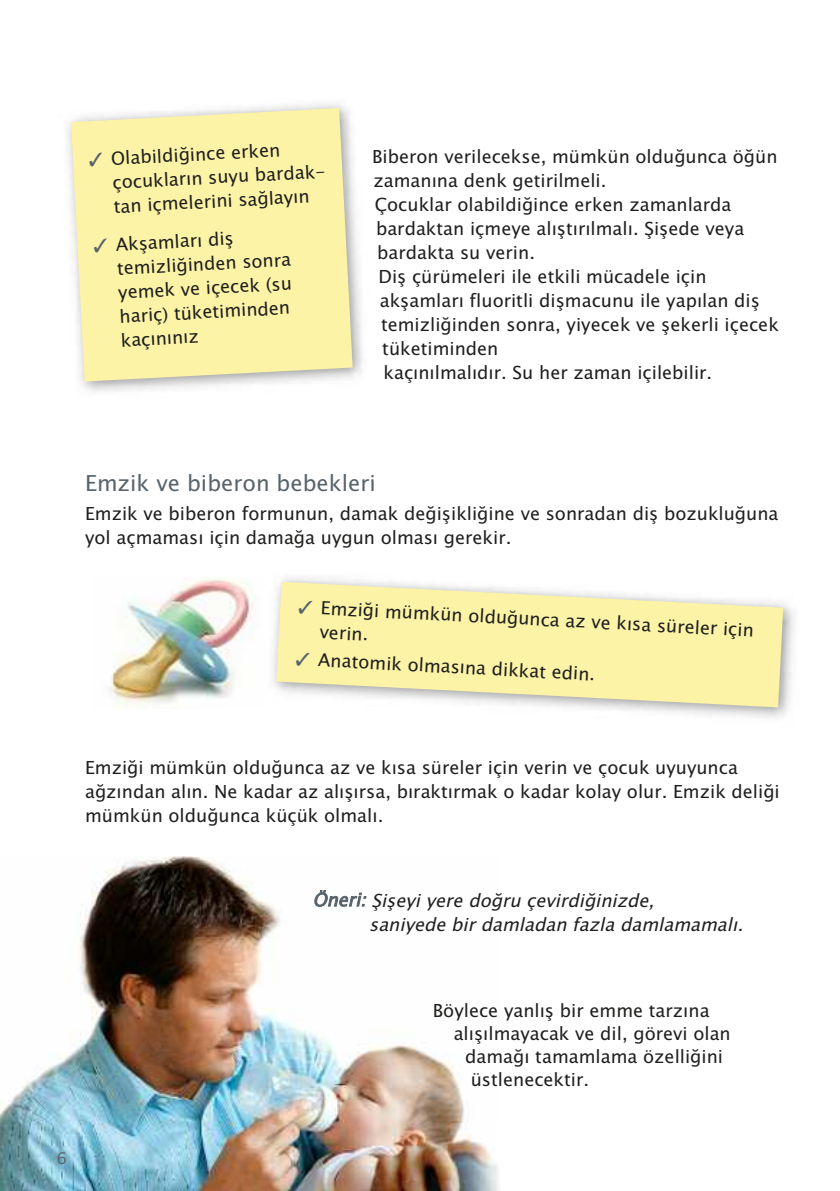
<style>
.page{position:relative;width:840px;height:1191px;background:#fff}
.page>*{position:absolute;margin:0;border:0;box-sizing:border-box;transform-origin:0 0}
.t1{font:22px "Lucida Sans Unicode";color:#57636b}
.t2{font:18px/24px "Lucida Sans Unicode";color:#1f1f1e}
.t3{font:italic 18px/24px "Lucida Sans Unicode";color:#1f1f1e}
.t4{font:16px "Lucida Sans Unicode";color:#57636b}
.s1{color:#57636b}
</style>
<div class="page">
<img style="left:0;top:856px;width:464px;height:335px">
<img style="left:67px;top:103px;width:296px;height:289px">
<svg style="left:71px;top:108px;width:281px;height:273px;background:#f9f1ab"></svg>
<img style="left:273px;top:577px;width:521px;height:141px">
<svg style="left:276px;top:582px;width:506px;height:125px;background:#f8f1b4"></svg>
<img style="left:110px;top:578px;width:143px;height:130px">
<img style="left:448px;top:1123px;width:51px;height:68px">
<svg style="left:298px;top:600px;width:14px;height:14px"></svg>
<p class="t2" style="left:111px;top:147px;width:213px;text-indent:-23px;rotate:-3deg"><span class="s1">✓</span> Olabildiğince erken çocukların suyu bardak&shy;tan içmelerini sağlayın</p>
<p class="t2" style="left:115px;top:233px;width:176px;text-indent:-23px;rotate:-3deg"><span class="s1">✓</span> Akşamları diş temizliğinden sonra yemek ve içecek (su hariç) tüketiminden kaçınınız</p>
<p class="t2" style="left:372px;top:145px;width:406px">Biberon verilecekse, mümkün olduğunca öğün</p>
<p class="t2" style="left:373px;top:169px;width:234px">zamanına denk getirilmeli.</p>
<p class="t2" style="left:374px;top:193px;width:358px">Çocuklar olabildiğince erken zamanlarda</p>
<p class="t2" style="left:376px;top:217px;width:369px">bardaktan içmeye alıştırılmalı. Şişede veya</p>
<p class="t2" style="left:377px;top:241px;width:159px">bardakta su verin.</p>
<p class="t2" style="left:378px;top:265px;width:329px">Diş çürümeleri ile etkili mücadele için</p>
<p class="t2" style="left:379px;top:289px;width:381px">akşamları fluoritli dişmacunu ile yapılan diş</p>
<p class="t2" style="left:381px;top:313px;width:399px">temizliğinden sonra, yiyecek ve şekerli içecek</p>
<p class="t2" style="left:382px;top:337px;width:118px">tüketiminden</p>
<p class="t2" style="left:383px;top:361px;width:330px">kaçınılmalıdır. Su her zaman içilebilir.</p>
<p class="t1" style="left:85px;top:470px;width:292px">Emzik ve biberon bebekleri</p>
<p class="t2" style="left:85px;top:502px;width:694px">Emzik ve biberon formunun, damak değişikliğine ve sonradan diş bozukluğuna yol açmaması için damağa uygun olması gerekir.</p>
<p class="t2" style="left:321px;top:596px;width:435px;rotate:3deg">Emziği mümkün olduğunca az ve kısa süreler için</p>
<p class="t2" style="left:296px;top:646px;width:301px;rotate:3deg"><span class="s1">✓</span> Anatomik olmasına dikkat edin.</p>
<p class="t2" style="left:320px;top:620px;width:50px;rotate:3deg">verin.</p>
<p class="t2" style="left:85px;top:756px;width:695px">Emziği mümkün olduğunca az ve kısa süreler için verin ve çocuk uyuyunca ağzından alın. Ne kadar az alışırsa, bıraktırmak o kadar kolay olur. Emzik deliği mümkün olduğunca küçük olmalı.</p>
<p class="t3" style="left:369px;top:888px;width:381px;text-indent:-56px"><span class="s1">Öneri:</span>Şişeyi yere doğru çevirdiğinizde,<br>saniyede bir damladan fazla damlamamalı.</p>
<p class="t4" style="left:57px;top:1149px;width:12px">6</p>
<p class="t2" style="left:432px;top:998px;width:278px">Böylece yanlış bir emme tarzına</p>
<p class="t2" style="left:453px;top:1021px;width:278px">alışılmayacak ve dil, görevi olan</p>
<p class="t2" style="left:465px;top:1044px;width:259px">damağı tamamlama özelliğini</p>
<p class="t2" style="left:470px;top:1067px;width:120px">üstlenecektir.</p>
</div>
